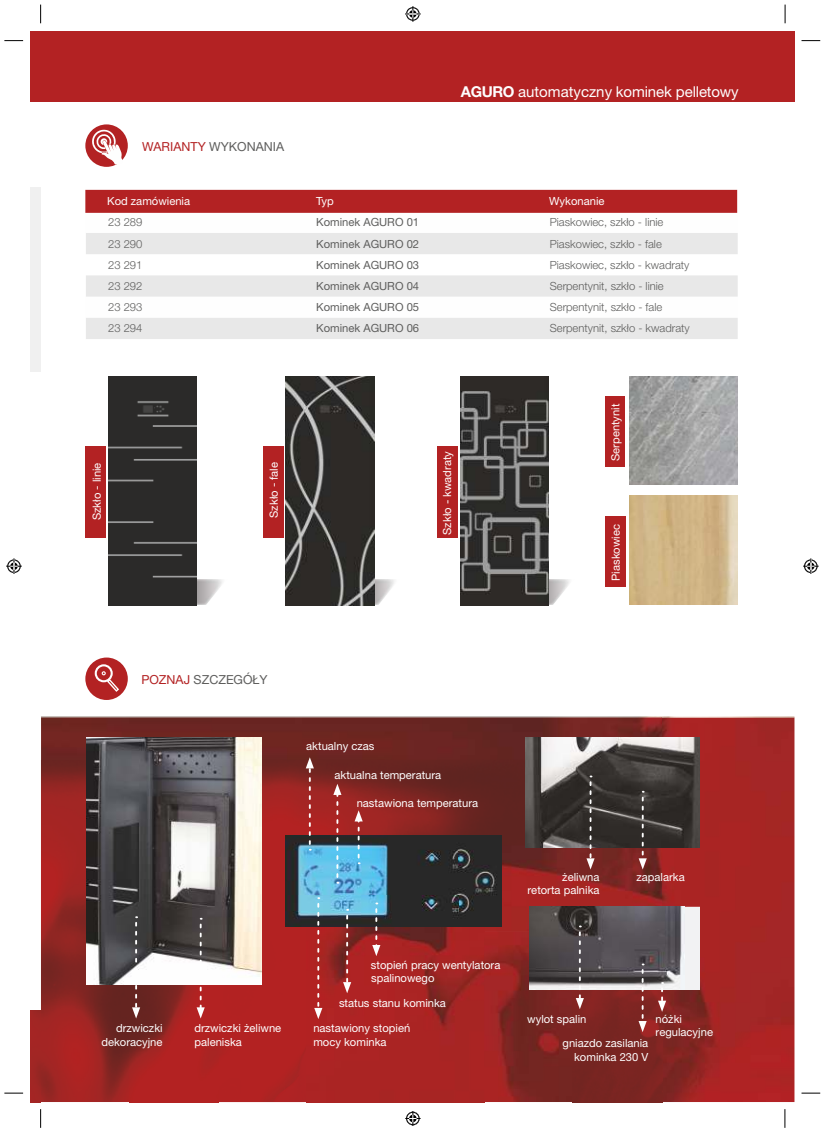
<style>
.page{position:relative;width:826px;height:1134px;background:#fff}
.page>*{position:absolute;margin:0;border:0;box-sizing:border-box;transform-origin:0 0}
.t1{font:15px "Helvetica Neue LT Pro";letter-spacing:-.01em;color:#fefefe}
.t2{font:12.5px "Helvetica Neue LT Pro";color:#5e5e5d}
.t3{font:11.25px/13.5px "Helvetica Neue LT Pro";color:#fefefe}
.t4{font:300 11.25px "Helvetica Neue LT Pro";color:#5e5e5d}
.t5{font:11.25px "Helvetica Neue LT Pro";color:#5e5e5d}
.s1{color:#b32223}
.s2{font-weight:700}
</style>
<div class="page">
<img style="left:40px;top:1010px;width:1px;height:92px">
<img style="left:662px;top:760px;width:132px;height:342px">
<img style="left:41px;top:760px;width:88px;height:342px">
<div style="left:218px;top:846px;width:88px;height:256px;background:#b32222"></div>
<img style="left:306px;top:926px;width:178px;height:176px">
<img style="left:484px;top:931px;width:88px;height:171px">
<img style="left:572px;top:989px;width:90px;height:113px">
<img style="left:129px;top:985px;width:89px;height:117px">
<div style="left:30px;top:31px;width:764px;height:70px;background:#b32223"></div>
<div style="left:30px;top:187px;width:10px;height:184px;background:#f0f0f0"></div>
<img style="left:629px;top:376px;width:108px;height:108px">
<img style="left:629px;top:496px;width:108px;height:108px">
<svg style="left:86px;top:233px;width:651px;height:106px;fill:#e8e8e8"></svg>
<img style="left:549px;top:579px;width:21px;height:26px">
<img style="left:460px;top:376px;width:89px;height:229px">
<div style="left:437px;top:447px;width:20px;height:91px;background:#b32223"></div>
<img style="left:374px;top:579px;width:20px;height:26px">
<img style="left:286px;top:376px;width:88px;height:229px">
<div style="left:264px;top:447px;width:20px;height:91px;background:#b32223"></div>
<img style="left:197px;top:579px;width:26px;height:26px">
<img style="left:108px;top:376px;width:89px;height:229px">
<div style="left:86px;top:447px;width:20px;height:91px;background:#b32223"></div>
<img style="left:30px;top:1010px;width:10px;height:92px">
<div style="left:605px;top:396px;width:20px;height:71px;background:#b32223"></div>
<div style="left:605px;top:516px;width:20px;height:71px;background:#b32223"></div>
<svg style="left:85px;top:124px;width:43px;height:43px"></svg>
<svg style="left:91px;top:128px;width:33px;height:38px"></svg>
<div style="left:85px;top:190px;width:652px;height:23px;background:#b32223"></div>
<div style="left:85px;top:657px;width:43px;height:43px;background:#b32223;border-radius:50%"></div>
<div style="left:95px;top:664px;width:18px;height:18px;border:2px solid #fefefe;border-radius:50%"></div>
<svg style="left:102px;top:671px;width:17px;height:21px"></svg>
<img style="left:41px;top:716px;width:753px;height:44px">
<img style="left:41px;top:717px;width:621px;height:43px">
<img style="left:262px;top:760px;width:264px;height:86px">
<img style="left:484px;top:845px;width:178px;height:86px">
<img style="left:87px;top:737px;width:175px;height:247px">
<div style="left:529px;top:907px;width:171px;height:82px;background:#f2f2f3"></div>
<img style="left:529px;top:907px;width:153px;height:79px">
<img style="left:526px;top:738px;width:173px;height:109px">
<svg style="left:658px;top:982px;width:8px;height:30px"></svg>
<svg style="left:575px;top:925px;width:9px;height:84px"></svg>
<svg style="left:638px;top:963px;width:8px;height:69px"></svg>
<svg style="left:638px;top:791px;width:8px;height:78px"></svg>
<svg style="left:586px;top:775px;width:8px;height:94px"></svg>
<svg style="left:197px;top:918px;width:8px;height:100px"></svg>
<svg style="left:132px;top:916px;width:8px;height:102px"></svg>
<img style="left:286px;top:835px;width:216px;height:91px">
<svg style="left:354px;top:810px;width:9px;height:54px"></svg>
<svg style="left:343px;top:909px;width:8px;height:84px"></svg>
<svg style="left:333px;top:784px;width:8px;height:100px"></svg>
<svg style="left:306px;top:757px;width:8px;height:94px"></svg>
<svg style="left:372px;top:902px;width:8px;height:54px"></svg>
<svg style="left:314px;top:897px;width:8px;height:122px"></svg>
<svg style="left:6px;top:559px;width:15px;height:15px"></svg>
<svg style="left:803px;top:559px;width:15px;height:15px"></svg>
<svg style="left:4px;top:40px;width:19px;height:1px"></svg>
<svg style="left:801px;top:40px;width:19px;height:1px"></svg>
<svg style="left:40px;top:5px;width:1px;height:18px"></svg>
<svg style="left:784px;top:5px;width:1px;height:18px"></svg>
<svg style="left:405px;top:6px;width:15px;height:15px"></svg>
<svg style="left:4px;top:1093px;width:19px;height:1px"></svg>
<svg style="left:40px;top:1109px;width:1px;height:19px"></svg>
<svg style="left:784px;top:1109px;width:1px;height:19px"></svg>
<svg style="left:801px;top:1093px;width:19px;height:1px"></svg>
<svg style="left:405px;top:1111px;width:15px;height:15px"></svg>
<p class="t2" style="left:142px;top:142px;width:144px"><span class="s1">WARIANTY</span> WYKONANIA</p>
<h1 class="t1" style="left:461px;top:86px;width:279px"><span class="s2">AGURO</span> automatyczny kominek pelletowy</h1>
<p class="t3" style="left:107px;top:196px;width:84px">Kod zamówienia</p>
<p class="t3" style="left:316px;top:196px;width:19px">Typ</p>
<p class="t3" style="left:549px;top:196px;width:57px">Wykonanie</p>
<p class="t4" style="left:108px;top:218px;width:36px">23 289</p>
<p class="t5" style="left:316px;top:218px;width:104px">Kominek AGURO 01</p>
<p class="t4" style="left:550px;top:218px;width:115px">Piaskowiec, szkło - linie</p>
<p class="t4" style="left:108px;top:240px;width:36px">23 290</p>
<p class="t5" style="left:316px;top:240px;width:104px">Kominek AGURO 02</p>
<p class="t4" style="left:550px;top:240px;width:114px">Piaskowiec, szkło - fale</p>
<p class="t4" style="left:108px;top:261px;width:36px">23 291</p>
<p class="t5" style="left:316px;top:261px;width:104px">Kominek AGURO 03</p>
<p class="t4" style="left:550px;top:261px;width:141px">Piaskowiec, szkło - kwadraty</p>
<p class="t4" style="left:108px;top:282px;width:36px">23 292</p>
<p class="t5" style="left:316px;top:282px;width:104px">Kominek AGURO 04</p>
<p class="t4" style="left:550px;top:282px;width:115px">Serpentynit, szkło - linie</p>
<p class="t4" style="left:108px;top:303px;width:36px">23 293</p>
<p class="t5" style="left:316px;top:303px;width:104px">Kominek AGURO 05</p>
<p class="t4" style="left:550px;top:303px;width:114px">Serpentynit, szkło - fale</p>
<p class="t4" style="left:108px;top:324px;width:36px">23 294</p>
<p class="t5" style="left:316px;top:324px;width:104px">Kominek AGURO 06</p>
<p class="t4" style="left:550px;top:324px;width:141px">Serpentynit, szkło - kwadraty</p>
<p class="t3" style="left:91px;top:520px;width:59px;rotate:-90deg">Szkło - linie</p>
<p class="t3" style="left:268px;top:518px;width:57px;rotate:-90deg">Szkło - fale</p>
<p class="t3" style="left:442px;top:535px;width:85px;rotate:-90deg">Szkło - kwadraty</p>
<p class="t3" style="left:610px;top:461px;width:59px;rotate:-90deg">Serpentynit</p>
<p class="t3" style="left:610px;top:581px;width:58px;rotate:-90deg">Piaskowiec</p>
<p class="t2" style="left:141px;top:675px;width:128px"><span class="s1">POZNAJ</span> SZCZEGÓŁY</p>
<p class="t3" style="left:306px;top:741px;width:70px">aktualny czas</p>
<p class="t3" style="left:334px;top:770px;width:108px">aktualna temperatura</p>
<p class="t3" style="left:357px;top:798px;width:123px">nastawiona temperatura</p>
<p class="t3" style="left:371px;top:959px;width:131px">stopień pracy wentylatora</p>
<p class="t3" style="left:371px;top:973px;width:65px">spalinowego</p>
<p class="t3" style="left:339px;top:997px;width:108px">status stanu kominka</p>
<p class="t3" style="left:101px;top:1023px;width:63px;text-align:right">drzwiczki dekoracyjne</p>
<p class="t3" style="left:313px;top:1023px;width:98px">nastawiony stopień mocy kominka</p>
<p class="t3" style="left:194px;top:1023px;width:88px">drzwiczki żeliwne paleniska</p>
<p class="t3" style="left:562px;top:871px;width:39px">żeliwna</p>
<p class="t3" style="left:636px;top:871px;width:50px">zapalarka</p>
<p class="t3" style="left:527px;top:885px;width:73px">retorta palnika</p>
<p class="t3" style="left:527px;top:1014px;width:61px">wylot spalin</p>
<p class="t3" style="left:655px;top:1014px;width:59px;line-height:13.1px">nóżki regulacyjne</p>
<p class="t3" style="left:562px;top:1038px;width:87px;text-align:right">gniazdo zasilania kominka 230 V</p>
</div>
